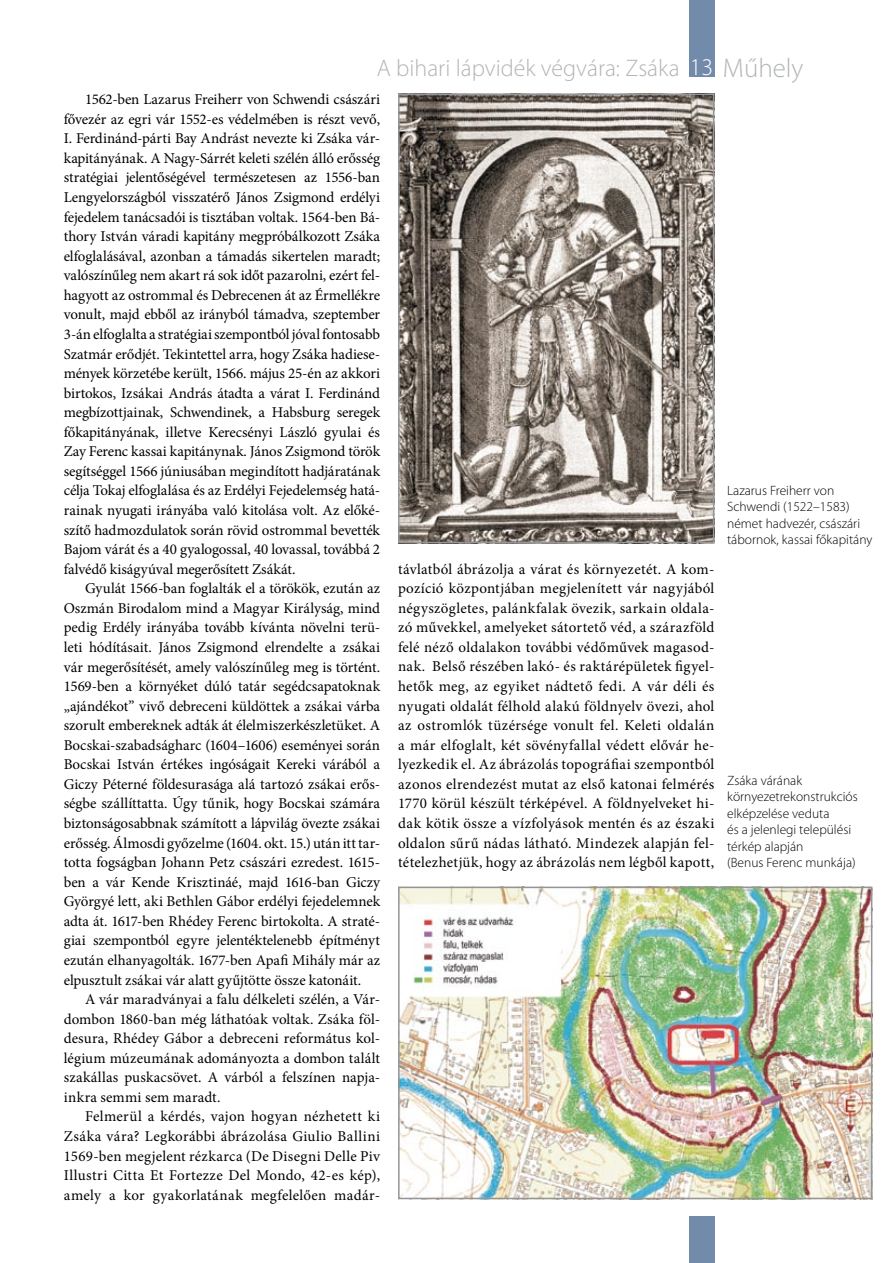
<style>
.page{position:relative;width:893px;height:1263px;background:#fff}
.page>*{position:absolute;margin:0;border:0;box-sizing:border-box;transform-origin:0 0}
.t1{font:300 27px "Myriad Pro";color:#b2b4b6}
.t2{font:300 24px "Myriad Pro";color:#b2b4b6}
.t3{font:15px/19.5px "Minion Pro";letter-spacing:.01em;color:#000;text-align:justify}
.t4{font:300 13.5px/16.5px "Myriad Pro";color:#000}
.s1{font-size:24px;color:#fff}
</style>
<div class="page">
<div style="left:689px;top:0;width:25px;height:77px;background:#728bab"></div>
<div style="left:689px;top:1216px;width:25px;height:47px;background:#728bab"></div>
<img style="left:401px;top:97px;width:310px;height:443px">
<div style="left:398px;top:94px;width:316px;height:449px;border:2px solid #939598"></div>
<img style="left:401px;top:890px;width:468px;height:306px">
<div style="left:398px;top:887px;width:474px;height:312px;border:2px solid #939598"></div>
<h2 class="t2" style="left:377px;top:54px;width:304px">A bihari lápvidék végvára: Zsáka</h2>
<h1 class="t1" style="left:690px;top:51px;width:115px"><span class="s1">13</span> Műhely</h1>
<p class="t3" style="left:64px;top:90px;width:318px;text-indent:21px">1562-ben Lazarus Freiherr von Schwendi császári fővezér az egri vár 1552-es védelmében is részt vevő, I. Ferdinánd-párti Bay Andrást nevezte ki Zsáka vár&shy;kapitányának. A Nagy-Sárrét keleti szélén álló erősség stratégiai jelentőségével természetesen az 1556-ban Lengyelországból visszatérő János Zsigmond erdélyi fejedelem tanácsadói is tisztában voltak. 1564-ben Bá&shy;thory István váradi kapitány megpróbálkozott Zsáka elfoglalásával, azonban a támadás sikertelen maradt; valószínűleg nem akart rá sok időt pazarolni, ezért fel&shy;hagyott az ostrommal és Debrecenen át az Érmellékre vonult, majd ebből az irányból támadva, szeptember 3-án elfoglalta a stratégiai szempontból jóval fontosabb Szatmár erődjét. Tekintettel arra, hogy Zsáka hadiese&shy;mények körzetébe került, 1566. május 25-én az akkori birtokos, Izsákai András átadta a várat I. Ferdinánd megbízottjainak, Schwendinek, a Habsburg seregek főkapitányának, illetve Kerecsényi László gyulai és Zay Ferenc kassai kapitánynak. János Zsigmond török segítséggel 1566 júniusában megindított hadjáratának célja Tokaj elfoglalása és az Erdélyi Fejedelemség hatá&shy;rainak nyugati irányába való kitolása volt. Az előké&shy;szítő hadmozdulatok során rövid ostrommal bevették Bajom várát és a 40 gyalogossal, 40 lovassal, továbbá 2 falvédő kiságyúval megerősített Zsákát.</p>
<p class="t3" style="left:64px;top:579px;width:318px;text-indent:21px">Gyulát 1566-ban foglalták el a törökök, ezután az Oszmán Birodalom mind a Magyar Királyság, mind pedig Erdély irányába tovább kívánta növelni terü&shy;leti hódításait. János Zsigmond elrendelte a zsákai vár megerősítését, amely valószínűleg meg is történt.<br>1569-ben a környéket dúló tatár segédcsapatoknak „ajándékot” vivő debreceni küldöttek a zsákai várba szorult embereknek adták át élelmiszerkészletüket. A Bocskai-szabadságharc (1604–1606) eseményei során Bocskai István értékes ingóságait Kereki várából a Giczy Péterné földesurasága alá tartozó zsákai erős&shy;ségbe szállíttatta. Úgy tűnik, hogy Bocskai számára biztonságosabbnak számított a lápvilág övezte zsákai erősség. Álmosdi győzelme (1604. okt. 15.) után itt tar&shy;totta fogságban Johann Petz császári ezredest. 1615- ben a vár Kende Krisztináé, majd 1616-ban Giczy Györgyé lett, aki Bethlen Gábor erdélyi fejedelemnek adta át. 1617-ben Rhédey Ferenc birtokolta. A straté&shy;giai szempontból egyre jelentéktelenebb építményt ezután elhanyagolták. 1677-ben Apafi Mihály már az elpusztult zsákai vár alatt gyűjtötte össze katonáit.</p>
<p class="t3" style="left:64px;top:989px;width:318px;text-indent:21px">A vár maradványai a falu délkeleti szélén, a Vár&shy;dombon 1860-ban még láthatóak voltak. Zsáka föl&shy;desura, Rhédey Gábor a debreceni református kol&shy;légium múzeumának adományozta a dombon talált szakállas puskacsövet. A várból a felszínen napja&shy;inkra semmi sem maradt.</p>
<p class="t3" style="left:64px;top:1107px;width:318px;text-indent:21px">Felmerül a kérdés, vajon hogyan nézhetett ki Zsáka vára? Legkorábbi ábrázolása Giulio Ballini 1569-ben megjelent rézkarca (De Disegni Delle Piv Illustri Citta Et Fortezze Del Mondo, 42-es kép), amely a kor gyakorlatának megfelelően madár-</p>
<p class="t3" style="left:398px;top:559px;width:318px">távlatból ábrázolja a várat és környezetét. A kom&shy;pozíció központjában megjelenített vár nagyjából négyszögletes, palánkfalak övezik, sarkain oldala&shy;zó művekkel, amelyeket sátortető véd, a szárazföld felé néző oldalakon további védőművek magasod&shy;nak. Belső részében lakó- és raktárépületek figyel&shy;hetők meg, az egyiket nádtető fedi. A vár déli és nyugati oldalát félhold alakú földnyelv övezi, ahol az ostromlók tüzérsége vonult fel. Keleti oldalán a már elfoglalt, két sövényfallal védett elővár he&shy;lyezkedik el. Az ábrázolás topográfiai szempontból azonos elrendezést mutat az első katonai felmérés 1770 körül készült térképével. A földnyelveket hi&shy;dak kötik össze a vízfolyások mentén és az északi oldalon sűrű nádas látható. Mindezek alapján fel&shy;tételezhetjük, hogy az ábrázolás nem légből kapott,</p>
<p class="t4" style="left:727px;top:482px;width:147px">Lazarus Freiherr von<br>Schwendi (1522–1583) német hadvezér, császári tábornok, kassai főkapitány</p>
<p class="t4" style="left:727px;top:772px;width:132px">Zsáka várának környezetrekonstrukciós elképzelése veduta<br>és a jelenlegi települési térkép alapján<br>(Benus Ferenc munkája)</p>
</div>
